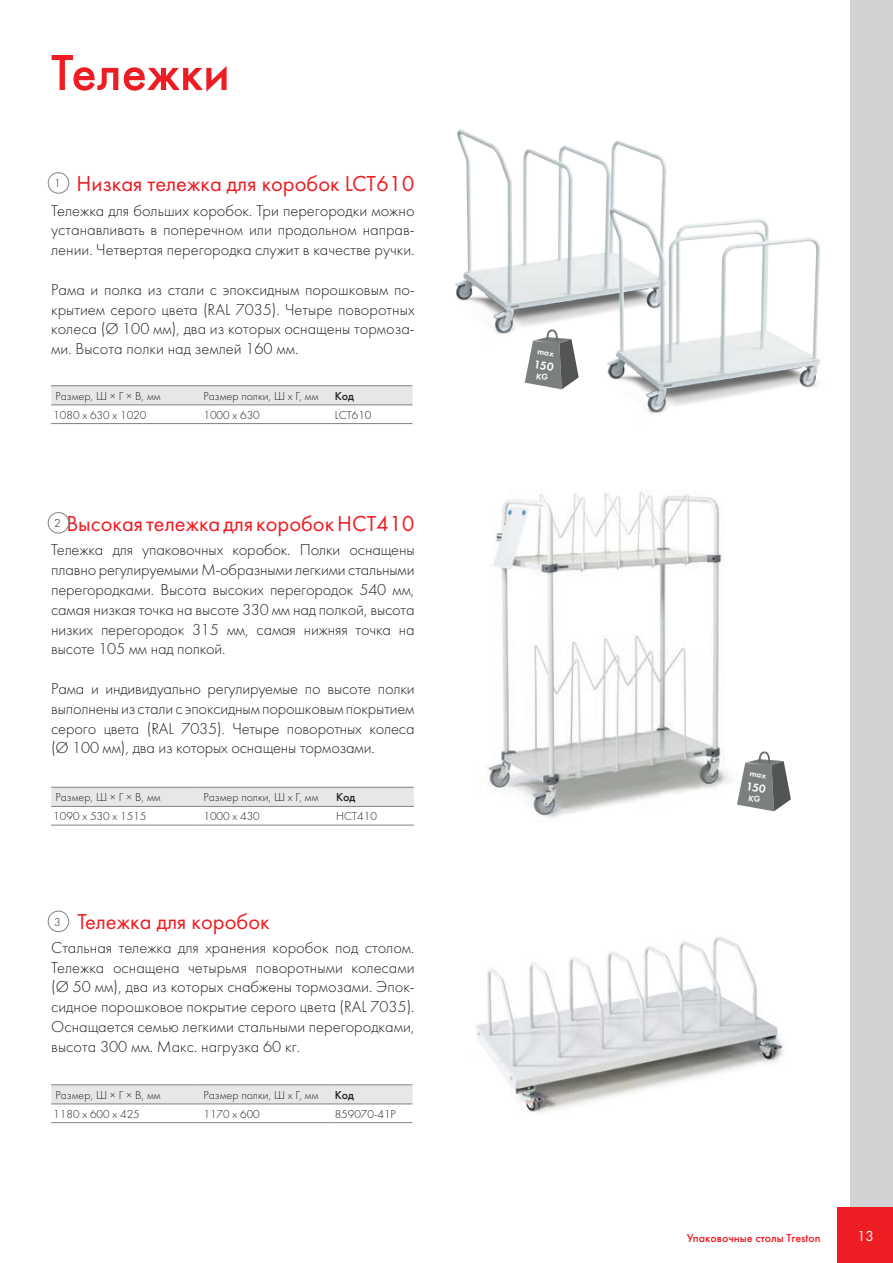
<style>
.page{position:relative;width:893px;height:1263px;background:#fff}
.page>*{position:absolute;margin:0;border:0;box-sizing:border-box;transform-origin:0 0}
.t1{font:500 52.5px "Futura";color:#ee1d23}
.t2{font:22.5px "Futura";color:#ee1d23}
.t3{font:300 16.5px/19.8px "Futura";color:#231f20;text-align:justify}
.t4{font:15px "Futura";color:#fff}
.t5{font:300 12px "Futura";color:#231f20}
.t6{font:500 12px "Futura";color:#ee1d23}
.t7{font:500 12px "Futura";color:#231f20}
</style>
<div class="page">
<img style="left:455px;top:129px;width:211px;height:205px">
<img style="left:579px;top:189px;width:241px;height:225px">
<img style="left:486px;top:491px;width:244px;height:328px">
<img style="left:476px;top:936px;width:308px;height:178px">
<div style="left:850px;top:0;width:43px;height:1263px;background:#d1d2d4"></div>
<div style="left:838px;top:1208px;width:55px;height:55px;background:#ee1d23"></div>
<div style="left:48px;top:172px;width:21px;height:22px;border:1px solid #808285;border-radius:50%"></div>
<div style="left:48px;top:911px;width:21px;height:21px;border:1px solid #808285;border-radius:50%"></div>
<div style="left:51px;top:386px;width:361px;height:18px;background:#e6e7e9"></div>
<hr style="left:51px;top:385px;width:148px;height:1px;background:#808285">
<hr style="left:199px;top:385px;width:133px;height:1px;background:#808285">
<hr style="left:332px;top:385px;width:80px;height:1px;background:#808285">
<hr style="left:51px;top:404px;width:148px;height:1px;background:#808285">
<hr style="left:332px;top:404px;width:80px;height:1px;background:#808285">
<hr style="left:51px;top:423px;width:148px;height:1px;background:#808285">
<hr style="left:199px;top:423px;width:133px;height:1px;background:#808285">
<hr style="left:332px;top:423px;width:80px;height:1px;background:#808285">
<hr style="left:199px;top:404px;width:133px;height:1px;background:#808285">
<div style="left:51px;top:1085px;width:361px;height:18px;background:#e6e7e9"></div>
<hr style="left:51px;top:1084px;width:148px;height:1px;background:#808285">
<hr style="left:199px;top:1084px;width:133px;height:1px;background:#808285">
<hr style="left:332px;top:1084px;width:80px;height:1px;background:#808285">
<hr style="left:51px;top:1103px;width:148px;height:1px;background:#808285">
<hr style="left:332px;top:1103px;width:80px;height:1px;background:#808285">
<hr style="left:51px;top:1122px;width:148px;height:1px;background:#808285">
<hr style="left:199px;top:1122px;width:133px;height:1px;background:#808285">
<hr style="left:332px;top:1122px;width:80px;height:1px;background:#808285">
<hr style="left:199px;top:1103px;width:133px;height:1px;background:#808285">
<div style="left:48px;top:512px;width:21px;height:21px;border:1px solid #808285;border-radius:50%"></div>
<div style="left:51px;top:788px;width:363px;height:18px;background:#e6e7e9"></div>
<hr style="left:51px;top:787px;width:148px;height:1px;background:#808285">
<hr style="left:199px;top:787px;width:134px;height:1px;background:#808285">
<hr style="left:333px;top:787px;width:81px;height:1px;background:#808285">
<hr style="left:51px;top:806px;width:148px;height:1px;background:#808285">
<hr style="left:333px;top:806px;width:81px;height:1px;background:#808285">
<hr style="left:51px;top:825px;width:148px;height:1px;background:#808285">
<hr style="left:199px;top:825px;width:134px;height:1px;background:#808285">
<hr style="left:333px;top:825px;width:81px;height:1px;background:#808285">
<hr style="left:199px;top:806px;width:134px;height:1px;background:#808285">
<svg style="left:525px;top:329px;width:54px;height:60px"></svg>
<svg style="left:737px;top:751px;width:54px;height:60px"></svg>
<h1 class="t1" style="left:51px;top:41px;width:180px">Тележки</h1>
<h2 class="t2" style="left:76px;top:171px;width:339px">Низкая тележка для коробок LCT610</h2>
<p class="t3" style="left:51px;top:200px;width:365px">Тележка для больших коробок. Три перегородки можно устанавливать в поперечном или продольном направ&shy;лении. Четвертая перегородка служит в качестве ручки.</p>
<p class="t3" style="left:51px;top:279px;width:365px">Рама и полка из стали с эпоксидным порошковым по&shy;крытием серого цвета (RAL 7035). Четыре поворотных колеса (Ø 100 мм), два из которых оснащены тормоза&shy;ми. Высота полки над землей 160 мм.</p>
<p class="t5" style="left:54px;top:177px;width:8px">1</p>
<p class="t5" style="left:55px;top:389px;width:107px">Размер, Ш × Г × В, мм</p>
<p class="t5" style="left:203px;top:389px;width:117px">Размер полки, Ш x Г, мм</p>
<p class="t7" style="left:335px;top:388px;width:21px">Код</p>
<p class="t5" style="left:53px;top:408px;width:95px">1080 x 630 x 1020</p>
<p class="t5" style="left:203px;top:408px;width:58px">1000 x 630</p>
<p class="t5" style="left:335px;top:408px;width:38px">LCT610</p>
<h2 class="t2" style="left:66px;top:510px;width:350px">Высокая тележка для коробок HCT410</h2>
<p class="t3" style="left:51px;top:540px;width:365px">Тележка для упаковочных коробок. Полки оснащены плавно регулируемыми M-образными легкими стальными перегородками. Высота высоких перегородок 540 мм, самая низкая точка на высоте 330 мм над полкой, высота низких перегородок 315 мм, самая нижняя точка на высоте 105 мм над полкой.</p>
<p class="t3" style="left:51px;top:679px;width:365px">Рама и индивидуально регулируемые по высоте полки выполнены из стали с эпоксидным порошковым покрытием серого цвета (RAL 7035). Четыре поворотных колеса (Ø 100 мм), два из которых оснащены тормозами.</p>
<p class="t5" style="left:54px;top:516px;width:8px">2</p>
<p class="t5" style="left:55px;top:790px;width:107px">Размер, Ш × Г × В, мм</p>
<p class="t5" style="left:203px;top:790px;width:117px">Размер полки, Ш x Г, мм</p>
<p class="t7" style="left:336px;top:790px;width:21px">Код</p>
<p class="t5" style="left:53px;top:809px;width:95px">1090 x 530 x 1515</p>
<p class="t5" style="left:203px;top:809px;width:58px">1000 x 430</p>
<p class="t5" style="left:336px;top:809px;width:42px">HCT410</p>
<h2 class="t2" style="left:77px;top:908px;width:194px">Тележка для коробок</h2>
<p class="t3" style="left:51px;top:937px;width:365px">Стальная тележка для хранения коробок под столом.<br>Тележка оснащена четырьмя поворотными колесами (Ø 50 мм), два из которых снабжены тормозами. Эпок&shy;сидное порошковое покрытие серого цвета (RAL 7035).<br>Оснащается семью легкими стальными перегородками, высота 300 мм. Макс. нагрузка 60 кг.</p>
<p class="t5" style="left:54px;top:915px;width:8px">3</p>
<p class="t5" style="left:55px;top:1088px;width:107px">Размер, Ш × Г × В, мм</p>
<p class="t5" style="left:203px;top:1088px;width:117px">Размер полки, Ш x Г, мм</p>
<p class="t7" style="left:335px;top:1087px;width:21px">Код</p>
<p class="t5" style="left:53px;top:1107px;width:88px">1180 x 600 x 425</p>
<p class="t5" style="left:203px;top:1107px;width:58px">1170 x 600</p>
<p class="t5" style="left:335px;top:1107px;width:63px">859070-41P</p>
<p class="t6" style="left:687px;top:1231px;width:135px">Упаковочные столы Treston</p>
<p class="t4" style="left:857px;top:1227px;width:19px">13</p>
</div>
